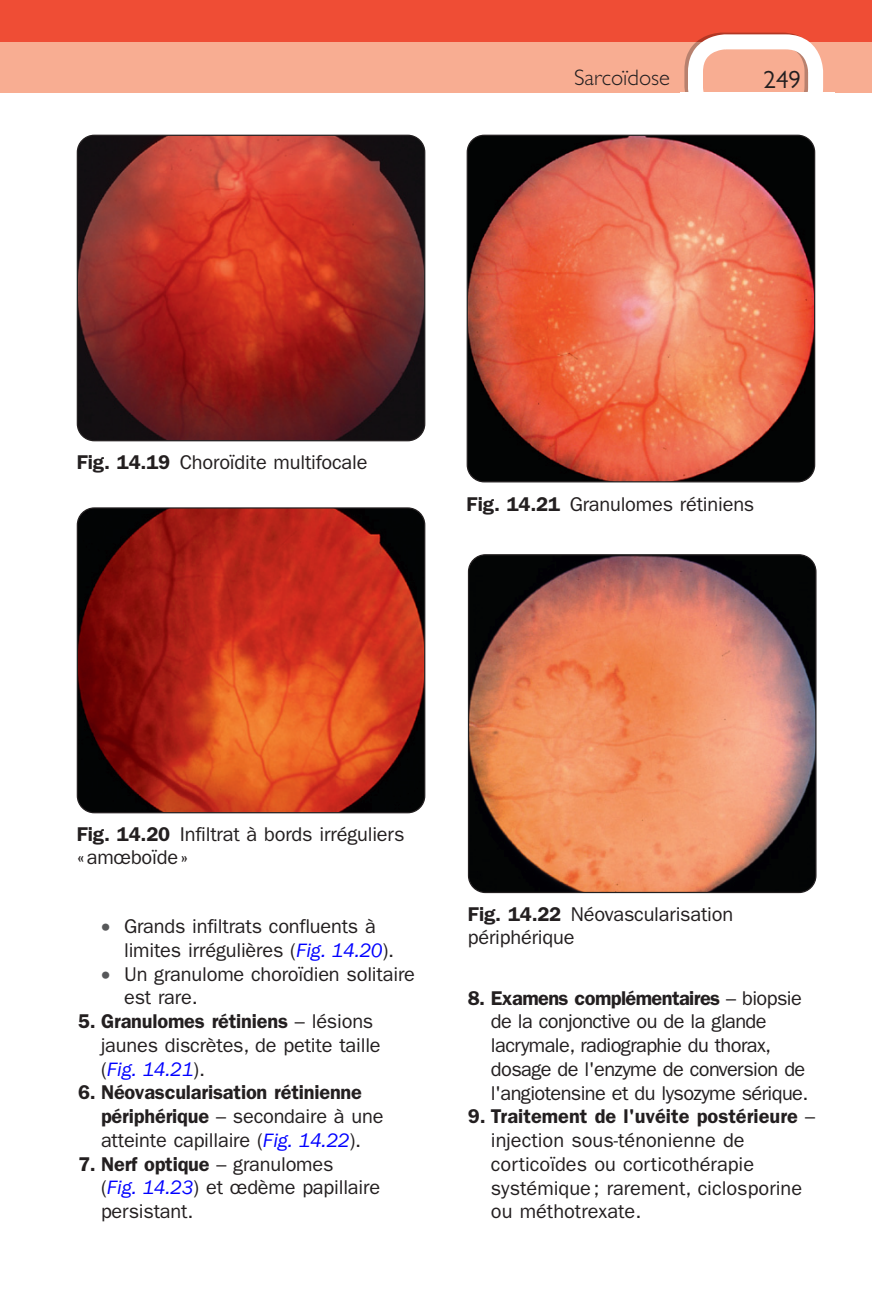
<style>
.page{position:relative;width:872px;height:1304px;background:#fff}
.page>*{position:absolute;margin:0;border:0;box-sizing:border-box;transform-origin:0 0}
.t1{font:25px "Gill Sans";color:#231f20}
.t2{font:300 22.5px "Gill Sans";color:#231f20}
.t3{font:20px/23.8px "Franklin Gothic";letter-spacing:-.01em;color:#231f20}
.t4{font:20px/23.8px "Franklin Gothic";letter-spacing:-.03em;color:#231f20}
.t5{font:600 20px/23.8px "Franklin Gothic";letter-spacing:-.01em;color:#231f20}
.s1{font-weight:600}
.s2{color:#57585a}
.s3{font-style:italic;color:#00f}
.s4{font-weight:400}
.s5{font-weight:400;font-style:italic;color:#00f}
</style>
<div class="page">
<div style="left:0;top:0;width:872px;height:92px;background:#ef4d35"></div>
<div style="left:0;top:42px;width:872px;height:50px;background:#f8ad92"></div>
<svg style="left:684px;top:33px;width:139px;height:59px"></svg>
<img style="left:77px;top:135px;width:348px;height:306px">
<div style="left:77px;top:135px;width:348px;height:306px;border:1px solid #231f20;border-radius:17px"></div>
<img style="left:77px;top:509px;width:348px;height:304px">
<div style="left:77px;top:507px;width:348px;height:306px;border:1px solid #231f20;border-radius:17px"></div>
<img style="left:468px;top:135px;width:346px;height:347px">
<div style="left:466px;top:135px;width:349px;height:347px;border:1px solid #231f20;border-radius:17px"></div>
<img style="left:468px;top:555px;width:348px;height:337px">
<div style="left:468px;top:554px;width:348px;height:339px;border:1px solid #231f20;border-radius:17px"></div>
<p class="t2" style="left:574px;top:65px;width:97px">Sarcoïdose</p>
<p class="t1" style="left:763px;top:65px;width:39px">249</p>
<p class="t3" style="left:77px;top:451px;width:292px"><span class="s1">Fig. 14.19</span> Choroïdite multifocale</p>
<p class="t3" style="left:466px;top:492px;width:289px"><span class="s1">Fig. 14.21</span> Granulomes rétiniens</p>
<p class="t3" style="left:77px;top:824px;width:329px;line-height:22.5px"><span class="s1">Fig. 14.20</span> Infiltrat à bords irréguliers « amœboïde »</p>
<p class="t3" style="left:124px;top:915px;width:272px;text-indent:-23px"><span class="s2">•</span> Grands infiltrats confluents à limites irrégulières ( <span class="s3">Fig. 14.20</span> ).</p>
<p class="t3" style="left:124px;top:962px;width:292px;text-indent:-23px"><span class="s2">•</span> Un granulome choroïdien solitaire est rare.</p>
<p class="t3" style="left:101px;top:1010px;width:281px;text-indent:-23px"><span class="s1">5. Granulomes rétiniens</span> – lésions jaunes discrètes, de petite taille ( <span class="s3">Fig. 14.21</span> ).</p>
<p class="t5" style="left:101px;top:1081px;width:284px;text-indent:-23px">6. Néovascularisation rétinienne périphérique <span class="s4">– secondaire à une atteinte capillaire (</span> <span class="s5">Fig. 14.22</span> <span class="s4">).</span></p>
<p class="t3" style="left:101px;top:1152px;width:281px;text-indent:-23px"><span class="s1">7. Nerf optique</span> – granulomes<br>( <span class="s3">Fig. 14.23</span> ) et œdème papillaire persistant.</p>
<p class="t3" style="left:468px;top:903px;width:267px;line-height:22.5px"><span class="s1">Fig. 14.22</span> Néovascularisation périphérique</p>
<p class="t4" style="left:491px;top:986px;width:319px;text-indent:-23px"><span class="s1">8. Examens complémentaires</span> – biopsie de la conjonctive ou de la glande lacrymale, radiographie du thorax, dosage de l'enzyme de conversion de l'angiotensine et du lysozyme sérique.</p>
<p class="t3" style="left:491px;top:1105px;width:326px;text-indent:-23px"><span class="s1">9. Traitement de l'uvéite postérieure</span> – injection sous-ténonienne de corticoïdes ou corticothérapie systémique ; rarement, ciclosporine ou méthotrexate.</p>
</div>
